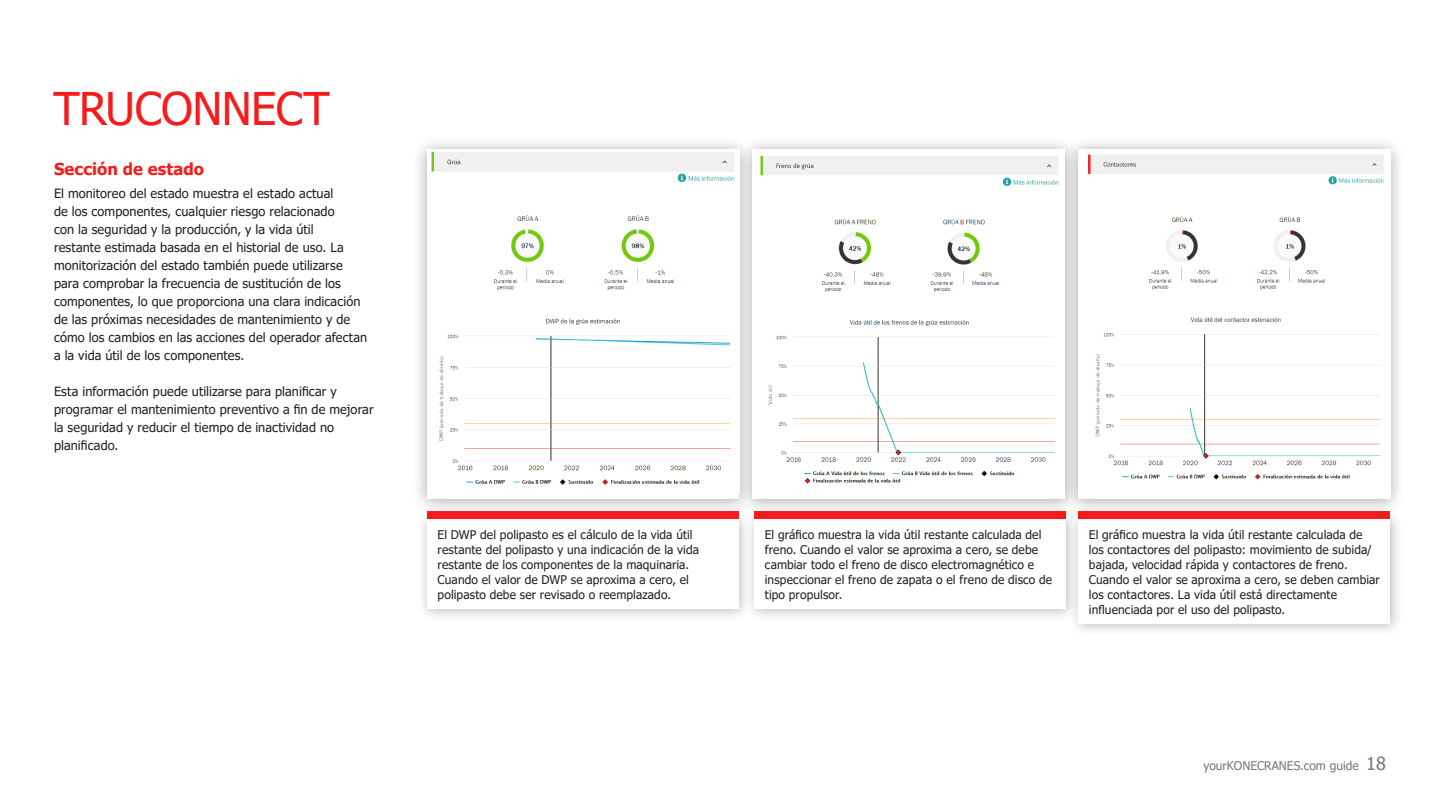
<style>
.page{position:relative;width:1440px;height:810px;background:#fff}
.page>*{position:absolute;margin:0;border:0;box-sizing:border-box;transform-origin:0 0}
.Headline_Inside{font:45px "Tahoma";letter-spacing:-.01em;color:#f71c1c}
.Subhead_for_body_copy{font:700 16.5px "Tahoma";letter-spacing:.005em;color:#f71c1c}
.Body_copy{font:12.75px/18px "Tahoma";letter-spacing:.005em;color:#231f20}
.Box_text{font:12px/15px "Tahoma";letter-spacing:.01em;color:#231f20}
.t1{font:12px "Tahoma";color:#75787b}
.s1{font-size:18px}
</style>
<div class="page">
<div style="left:412px;top:136px;width:342px;height:380px;background:#231f20;opacity:.4"></div>
<img style="left:427px;top:149px;width:310px;height:344px">
<div style="left:737px;top:136px;width:342px;height:380px;background:#231f20;opacity:.4"></div>
<img style="left:753px;top:149px;width:310px;height:349px">
<div style="left:1063px;top:136px;width:342px;height:380px;background:#231f20;opacity:.4"></div>
<img style="left:1078px;top:149px;width:312px;height:349px">
<div style="left:417px;top:509px;width:334px;height:113px;background:#231f20;opacity:.3"></div>
<div style="left:427px;top:519px;width:311px;height:90px;background:#fff"></div>
<div style="left:427px;top:511px;width:311px;height:8px;background:#f71c1c"></div>
<div style="left:744px;top:509px;width:334px;height:113px;background:#231f20;opacity:.3"></div>
<div style="left:754px;top:519px;width:311px;height:90px;background:#fff"></div>
<div style="left:754px;top:511px;width:311px;height:8px;background:#f71c1c"></div>
<div style="left:1068px;top:509px;width:335px;height:128px;background:#231f20;opacity:.3"></div>
<div style="left:1078px;top:519px;width:312px;height:105px;background:#fff"></div>
<div style="left:1078px;top:511px;width:312px;height:8px;background:#f71c1c"></div>
<p class="Headline_Inside" style="left:53px;top:79px;width:278px">TRUCONNECT</p>
<p class="Subhead_for_body_copy" style="left:54px;top:157px;width:151px">Sección de estado</p>
<p class="Body_copy" style="left:54px;top:185px;width:315px">El monitoreo del estado muestra el estado actual<br>de los componentes, cualquier riesgo relacionado<br>con la seguridad y la producción, y la vida útil<br>restante estimada basada en el historial de uso. La monitorización del estado también puede utilizarse para comprobar la frecuencia de sustitución de los componentes, lo que proporciona una clara indicación de las próximas necesidades de mantenimiento y de cómo los cambios en las acciones del operador afectan a la vida útil de los componentes.</p>
<p class="Body_copy" style="left:54px;top:383px;width:321px">Esta información puede utilizarse para planificar y programar el mantenimiento preventivo a fin de mejorar la seguridad y reducir el tiempo de inactividad no planificado.</p>
<p class="Box_text" style="left:438px;top:527px;width:263px">El DWP del polipasto es el cálculo de la vida útil restante del polipasto y una indicación de la vida restante de los componentes de la maquinaria.<br>Cuando el valor de DWP se aproxima a cero, el polipasto debe ser revisado o reemplazado.</p>
<p class="Box_text" style="left:765px;top:527px;width:289px">El gráfico muestra la vida útil restante calculada del freno. Cuando el valor se aproxima a cero, se debe cambiar todo el freno de disco electromagnético e inspeccionar el freno de zapata o el freno de disco de tipo propulsor.</p>
<p class="Box_text" style="left:1089px;top:527px;width:292px">El gráfico muestra la vida útil restante calculada de los contactores del polipasto: movimiento de subida/ bajada, velocidad rápida y contactores de freno.<br>Cuando el valor se aproxima a cero, se deben cambiar los contactores. La vida útil está directamente influenciada por el uso del polipasto.</p>
<p class="t1" style="left:1203px;top:757px;width:184px">yourKONECRANES.com guide <span class="s1">18</span></p>
</div>
